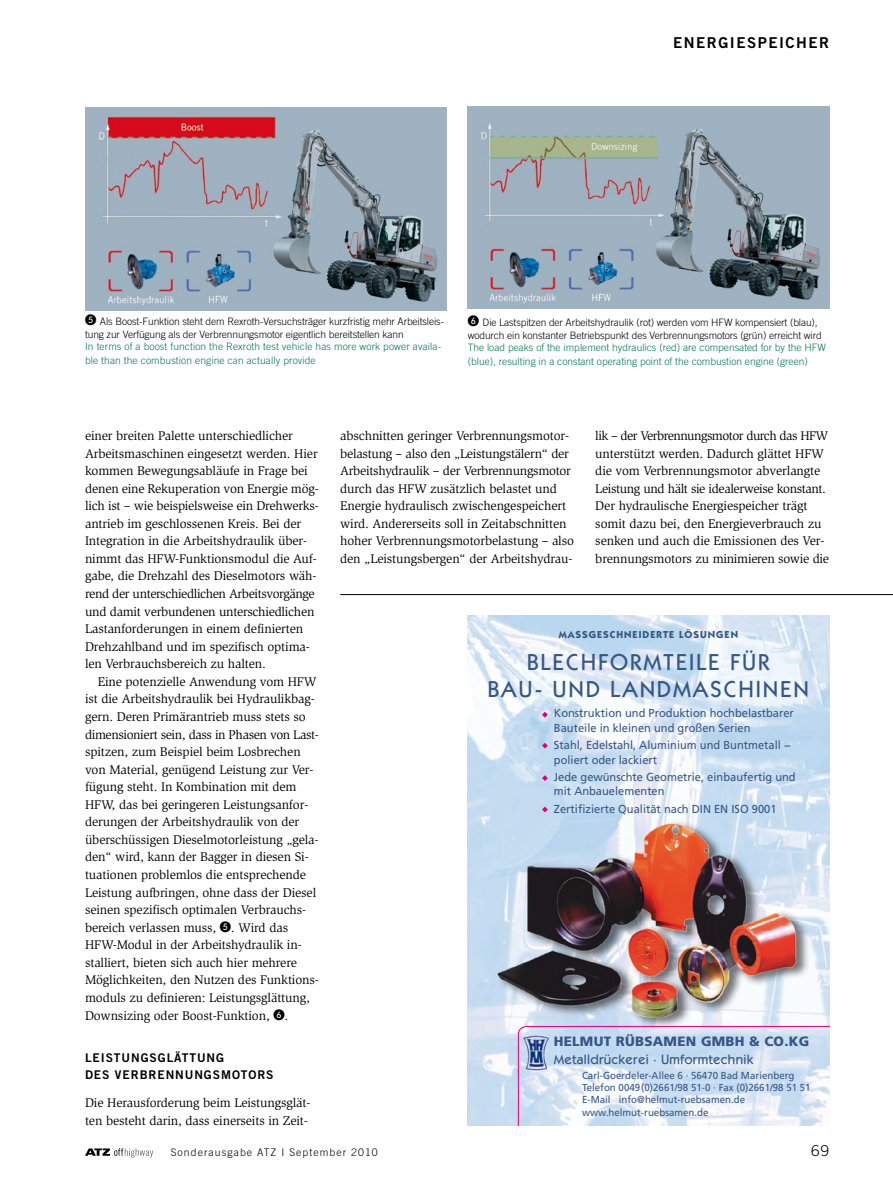
<style>
.page{position:relative;width:893px;height:1187px;background:#fff}
.page>*{position:absolute;margin:0;border:0;box-sizing:border-box;transform-origin:0 0}
.t1{font:500 23.25px/27.8px "Itc Kabel";letter-spacing:.08em;color:#355787;text-align:center}
.t2{font:15px "Trade Gothic LT Std Bd 2";letter-spacing:.1em;color:#000}
.t3{font:300 15px "Trade Gothic LT Std";color:#000}
.t4{font:500 13.5px/17.2px "Itc Kabel";letter-spacing:.02em;color:#355787}
.acg_grundtext{font:12.9px/17.5px "Slimbach Std";letter-spacing:-.01em;color:#000}
.ach_grundtext_mit_ei{font:12.9px/17.5px "Slimbach Std";letter-spacing:-.01em;color:#000}
.acl_zwischenuebersch{font:12px/17.5px "Trade Gothic LT Std Bd 2";letter-spacing:.075em;color:#000}
.t5{font:11.55px/14.5px "Frutiger LT";color:#355787;scale:.96 1}
.t6{font:300 10.5px "Trade Gothic LT Std";letter-spacing:.1em;color:#000}
.baa_bildunterschrift{font:300 10.2px/13.5px "Trade Gothic LT Std";letter-spacing:-.01em;color:#000}
.baa_bildunterschrift-2{font:300 10.2px/13.5px "Trade Gothic LT Std";color:#00765a}
.t7{font:10.2px/12.3px "Frutiger LT";color:#355787;scale:.96 1}
.t8{font:700 10.2px "Itc Kabel";letter-spacing:.1em;color:#355787}
.s1{font-family:"Frutiger LT";font-weight:900}
</style>
<div class="page">
<hr style="left:0;top:17px;width:1px;height:1152px;background:#00765a">
<img style="left:85px;top:108px;width:361px;height:202px">
<img style="left:468px;top:106px;width:361px;height:203px">
<hr style="left:340px;top:594px;width:553px;height:1px;background:#000">
<img style="left:468px;top:615px;width:361px;height:510px">
<svg style="left:542px;top:711px;width:6px;height:6px"></svg>
<svg style="left:542px;top:742px;width:6px;height:6px"></svg>
<svg style="left:542px;top:775px;width:6px;height:6px"></svg>
<svg style="left:542px;top:806px;width:6px;height:6px"></svg>
<svg style="left:518px;top:1025px;width:311px;height:100px"></svg>
<svg style="left:85px;top:1148px;width:68px;height:9px"></svg>
<p class="t2" style="left:673px;top:33px;width:157px">ENERGIESPEICHER</p>
<p class="baa_bildunterschrift" style="left:85px;top:314px;width:360px">❺ Als Boost-Funktion steht dem Rexroth-Versuchsträger kurzfristig mehr Arbeitsleis&shy;tung zur Verfügung als der Verbrennungsmotor eigentlich bereitstellen kann</p>
<p class="baa_bildunterschrift-2" style="left:85px;top:340px;width:358px">In terms of a boost function the Rexroth test vehicle has more work power availa&shy;ble than the combustion engine can actually provide</p>
<p class="baa_bildunterschrift" style="left:468px;top:315px;width:355px">❻ Die Lastspitzen der Arbeitshydraulik (rot) werden vom HFW kompensiert (blau), wodurch ein konstanter Betriebspunkt des Verbrennungsmotors (grün) erreicht wird</p>
<p class="baa_bildunterschrift-2" style="left:468px;top:340px;width:360px">The load peaks of the implement hydraulics (red) are compensated for by the HFW (blue), resulting in a constant operating point of the combustion engine (green)</p>
<p class="acg_grundtext" style="left:85px;top:427px;width:234px">einer breiten Palette unterschiedlicher Arbeitsmaschinen eingesetzt werden. Hier kommen Bewegungsabläufe in Frage bei denen eine Rekuperation von Energie mög&shy;lich ist – wie beispielsweise ein Drehwerks&shy;antrieb im geschlossenen Kreis. Bei der Integration in die Arbeitshydraulik über&shy;nimmt das HFW-Funktionsmodul die Auf&shy;gabe, die Drehzahl des Dieselmotors wäh&shy;rend der unterschiedlichen Arbeitsvorgänge und damit verbundenen unterschiedlichen Lastanforderungen in einem definierten Drehzahlband und im spezifisch optima&shy;len Verbrauchsbereich zu halten.</p>
<p class="ach_grundtext_mit_ei" style="left:85px;top:672px;width:235px;text-indent:13px">Eine potenzielle Anwendung vom HFW ist die Arbeitshydraulik bei Hydraulikbag&shy;gern. Deren Primärantrieb muss stets so dimensioniert sein, dass in Phasen von Last&shy;spitzen, zum Beispiel beim Losbrechen von Material, genügend Leistung zur Ver&shy;fügung steht. In Kombination mit dem HFW, das bei geringeren Leistungsanfor&shy;derungen der Arbeitshydraulik von der überschüssigen Dieselmotorleistung „gela&shy;den“ wird, kann der Bagger in diesen Si&shy;tuationen problemlos die entsprechende Leistung aufbringen, ohne dass der Diesel seinen spezifisch optimalen Verbrauchs&shy;bereich verlassen muss, ❺. Wird das HFW-Modul in der Arbeitshydraulik in&shy;stalliert, bieten sich auch hier mehrere Möglichkeiten, den Nutzen des Funktions&shy;moduls zu definieren: Leistungsglättung, Downsizing oder Boost-Funktion, ❻.</p>
<p class="acl_zwischenuebersch" style="left:85px;top:1048px;width:190px">LEISTUNGSGLÄTTUNG<br>DES VERBRENNUNGSMOTORS</p>
<p class="acg_grundtext" style="left:85px;top:1094px;width:227px">Die Herausforderung beim Leistungsglät&shy;ten besteht darin, dass einerseits in Zeit-</p>
<p class="acg_grundtext" style="left:340px;top:427px;width:235px">abschnitten geringer Verbrennungsmotor&shy;belastung – also den „Leistungstälern“ der Arbeitshydraulik – der Verbrennungsmotor durch das HFW zusätzlich belastet und Energie hydraulisch zwischengespeichert wird. Andererseits soll in Zeitabschnitten hoher Verbrennungsmotorbelastung – also den „Leistungsbergen“ der Arbeitshydrau-</p>
<p class="acg_grundtext" style="left:595px;top:427px;width:235px">lik – der Verbrennungsmotor durch das HFW unterstützt werden. Dadurch glättet HFW die vom Verbrennungsmotor abverlangte Leistung und hält sie idealerweise konstant.<br>Der hydraulische Energiespeicher trägt somit dazu bei, den Energieverbrauch zu senken und auch die Emissionen des Ver&shy;brennungsmotors zu minimieren sowie die</p>
<p class="t8" style="left:559px;top:628px;width:181px">MASSGESCHNEIDERTE LÖSUNGEN</p>
<p class="t1" style="left:488px;top:647px;width:323px">BLECHFORMTEILE FÜR<br>BAU- UND LANDMASCHINEN</p>
<p class="t5" style="left:554px;top:706px;width:251px">Konstruktion und Produktion hochbelastbarer<br>Bauteile in kleinen und großen Serien</p>
<p class="t5" style="left:554px;top:737px;width:248px">Stahl, Edelstahl, Aluminium und Buntmetall − poliert oder lackiert</p>
<p class="t5" style="left:554px;top:769px;width:253px">Jede gewünschte Geometrie, einbaufertig und mit Anbauelementen</p>
<p class="t5" style="left:554px;top:801px;width:233px">Zertifizierte Qualität nach DIN EN ISO 9001</p>
<p class="t4" style="left:554px;top:1032px;width:257px"><span class="s1">HELMUT RÜBSAMEN GMBH &amp; CO.KG<br></span>Metalldrückerei · Umformtechnik</p>
<p class="t7" style="left:582px;top:1068px;width:240px">Carl-Goerdeler-Allee 6 · 56470 Bad Marienberg Telefon 0049(0)2661/98 51-0 · Fax (0)2661/98 51 51<br>E-Mail info@helmut-ruebsamen.de www.helmut-ruebsamen.de</p>
<p class="t6" style="left:171px;top:1145px;width:208px">Sonderausgabe ATZ I September 2010</p>
<p class="t3" style="left:811px;top:1141px;width:20px">69</p>
</div>
